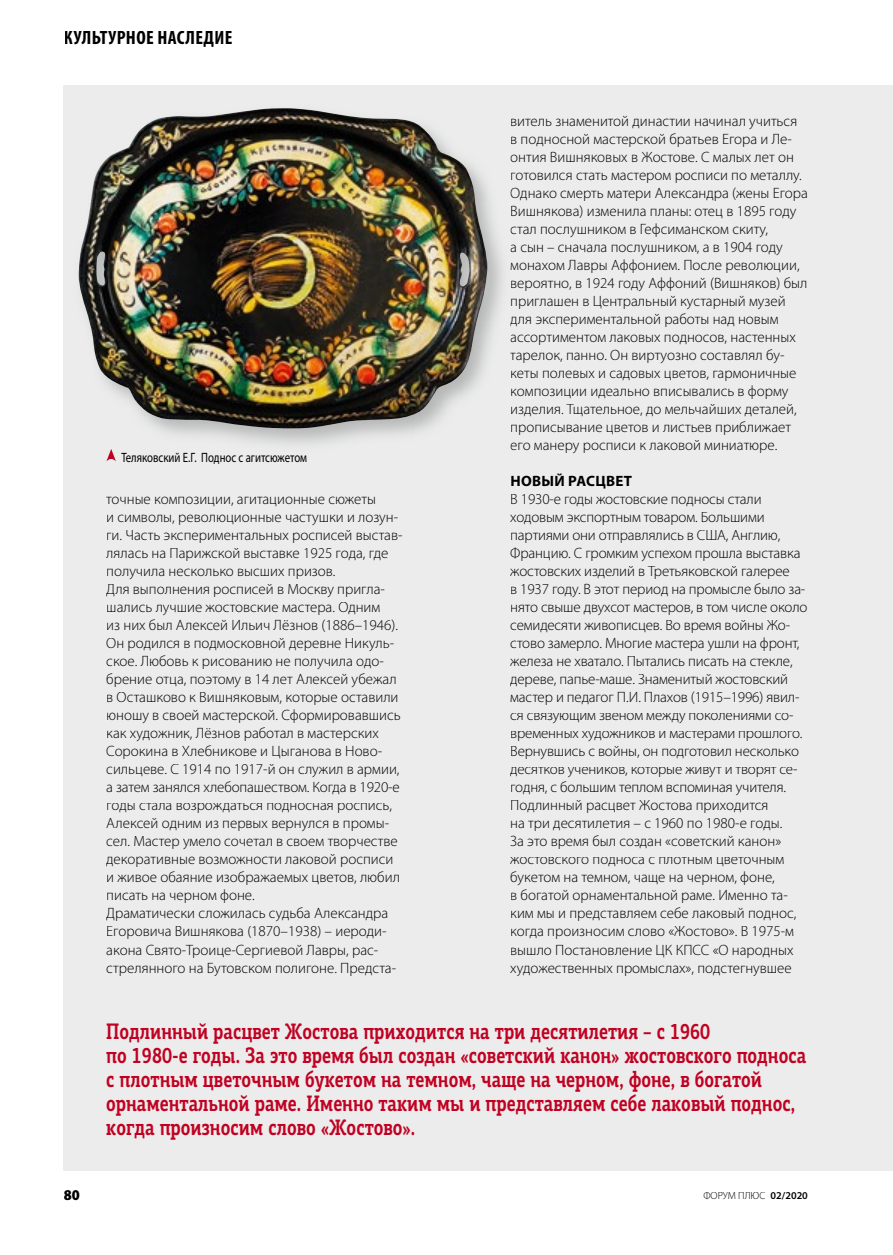
<style>
.page{position:relative;width:893px;height:1255px;background:#fff}
.page>*{position:absolute;margin:0;border:0;box-sizing:border-box;transform-origin:0 0}
.t1{font:700 22.5px/24px "PF Agora Slab Pro";color:#c10122;scale:.75 1}
.t2{font:700 condensed 19.5px "Myriad Pro";letter-spacing:.02em;color:#000}
.t3{font:300 15px/18px "Myriad Pro";color:#000}
.t4{font:700 15px "Myriad Pro";letter-spacing:.02em;color:#000}
.t5{font:900 semi-condensed 15px "Myriad Pro";color:#000}
.t6{font:13.5px "Myriad Pro";color:#000;scale:.8 1}
.t7{font:300 10.5px "Myriad Pro";color:#000}
.s1{font-weight:600}
</style>
<div class="page">
<div style="left:64px;top:85px;width:829px;height:1085px;background:#ececec"></div>
<img style="left:487px;top:192px;width:2px;height:10px">
<img style="left:487px;top:202px;width:15px;height:152px">
<img style="left:79px;top:108px;width:408px;height:320px">
<svg style="left:106px;top:449px;width:10px;height:12px"></svg>
<h2 class="t2" style="left:64px;top:27px;width:170px">КУЛЬТУРНОЕ НАСЛЕДИЕ</h2>
<p class="t6" style="left:121px;top:450px;width:234px">Теляковский Е.Г. Поднос с агитсюжетом</p>
<p class="t3" style="left:106px;top:490px;width:298px">точные композиции, агитационные сюжеты<br>и символы, революционные частушки и лозун&shy;ги. Часть экспериментальных росписей выстав&shy;лялась на Парижской выставке 1925 года, где получила несколько высших призов.<br>Для выполнения росписей в Москву пригла&shy;шались лучшие жостовские мастера. Одним<br>из них был Алексей Ильич Лёзнов (1886–1946).<br>Он родился в подмосковной деревне Никуль&shy;ское. Любовь к рисованию не получила одо&shy;брение отца, поэтому в 14 лет Алексей убежал в Осташково к Вишняковым, которые оставили юношу в своей мастерской. Сформировавшись как художник, Лёзнов работал в мастерских Сорокина в Хлебникове и Цыганова в Ново&shy;сильцеве. С 1914 по 1917-й он служил в армии, а затем занялся хлебопашеством. Когда в 1920-е годы стала возрождаться подносная роспись, Алексей одним из первых вернулся в промы&shy;сел. Мастер умело сочетал в своем творчестве декоративные возможности лаковой росписи и живое обаяние изображаемых цветов, любил писать на черном фоне.<br>Драматически сложилась судьба Александра Егоровича Вишнякова (1870–1938) – иероди&shy;акона Свято-Троице-Сергиевой Лавры, рас&shy;стрелянного на Бутовском полигоне. Предста-</p>
<p class="t3" style="left:510px;top:112px;width:299px">витель знаменитой династии начинал учиться в подносной мастерской братьев Егора и Ле&shy;онтия Вишняковых в Жостове. С малых лет он готовился стать мастером росписи по металлу.<br>Однако смерть матери Александра (жены Егора Вишнякова) изменила планы: отец в 1895 году стал послушником в Гефсиманском скиту,<br>а сын – сначала послушником, а в 1904 году монахом Лавры Аффонием. После революции, вероятно, в 1924 году Аффоний (Вишняков) был приглашен в Центральный кустарный музей для экспериментальной работы над новым ассортиментом лаковых подносов, настенных тарелок, панно. Он виртуозно составлял бу&shy;кеты полевых и садовых цветов, гармоничные композиции идеально вписывались в форму изделия. Тщательное, до мельчайших деталей, прописывание цветов и листьев приближает его манеру росписи к лаковой миниатюре.</p>
<p class="t4" style="left:510px;top:473px;width:123px">НОВЫЙ РАСЦВЕТ</p>
<p class="t3" style="left:510px;top:490px;width:299px">В 1930-е годы жостовские подносы стали ходовым экспортным товаром. Большими партиями они отправлялись в США, Англию, Францию. С громким успехом прошла выставка жостовских изделий в Третьяковской галерее<br>в 1937 году. В этот период на промысле было за&shy;нято свыше двухсот мастеров, в том числе около семидесяти живописцев. Во время войны Жо&shy;стово замерло. Многие мастера ушли на фронт, железа не хватало. Пытались писать на стекле, дереве, папье-маше. Знаменитый жостовский мастер и педагог П. И. Плахов (1915–1996) явил&shy;ся связующим звеном между поколениями со&shy;временных художников и мастерами прошлого.<br>Вернувшись с войны, он подготовил несколько десятков учеников, которые живут и творят се&shy;годня, с большим теплом вспоминая учителя.<br>Подлинный расцвет Жостова приходится<br>на три десятилетия – с 1960 по 1980-е годы.<br>За это время был создан «советский канон» жостовского подноса с плотным цветочным букетом на темном, чаще на черном, фоне,<br>в богатой орнаментальной раме. Именно та&shy;ким мы и представляем себе лаковый поднос, когда произносим слово «Жостово». В 1975-м вышло Постановление ЦК КПСС «О народных художественных промыслах», подстегнувшее</p>
<p class="t1" style="left:106px;top:1018px;width:935px">Подлинный расцвет Жостова приходится на три десятилетия – с 1960<br>по 1980-е годы. За это время был создан «советский канон» жостовского подноса с плотным цветочным букетом на темном, чаще на черном, фоне, в богатой орнаментальной раме. Именно таким мы и представляем себе лаковый поднос, когда произносим слово «Жостово».</p>
<p class="t5" style="left:64px;top:1186px;width:18px">80</p>
<p class="t7" style="left:703px;top:1190px;width:106px">ФОРУМ ПЛЮС <span class="s1">02/2020</span></p>
</div>
